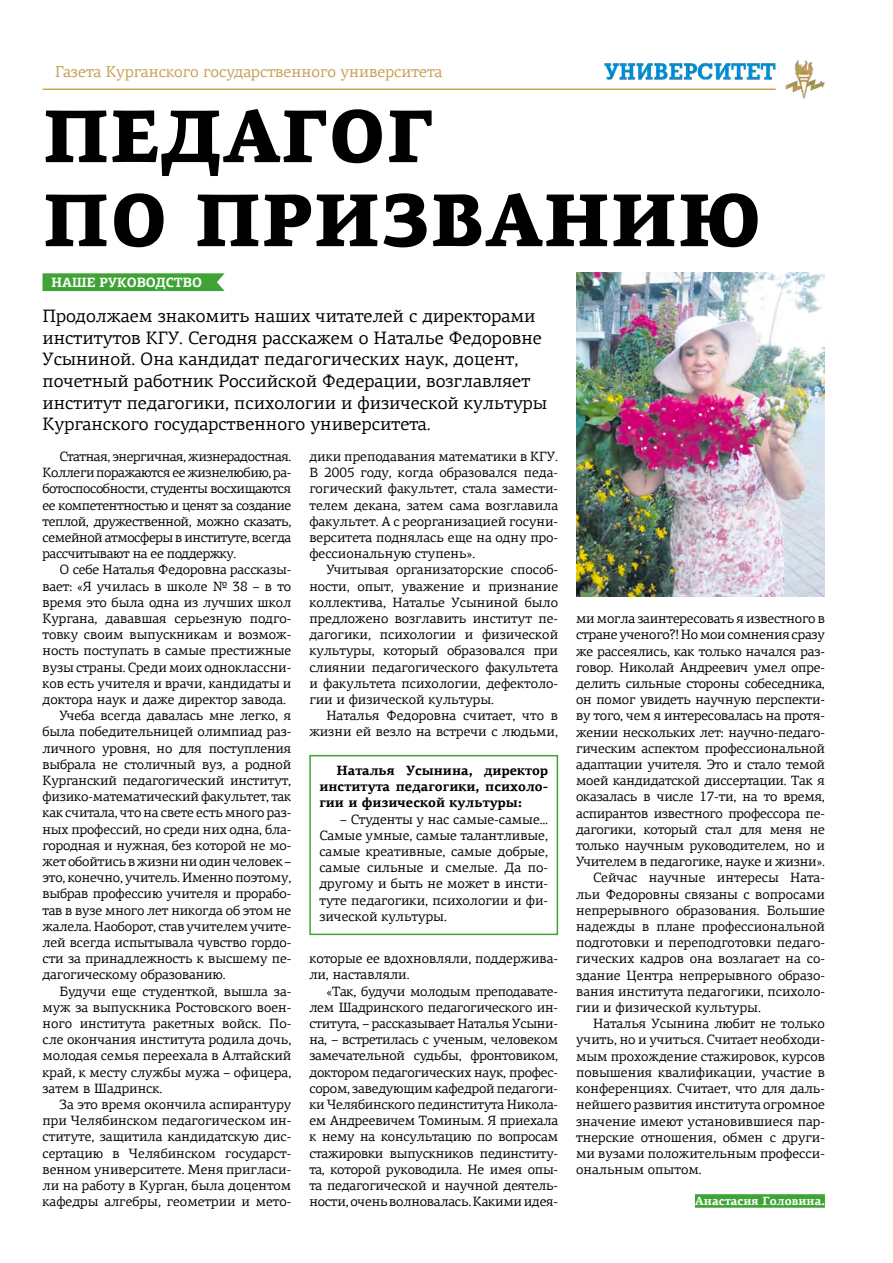
<style>
.page{position:relative;width:893px;height:1263px;background:#fff}
.page>*{position:absolute;margin:0;border:0;box-sizing:border-box;transform-origin:0 0}
.t1{font:900 75px/84px "PF Agora Serif Pro";color:#000}
.t2{font:18px/21.6px "PF Agora Serif Pro";color:#000}
.t3{font:15.75px "PF Agora Serif Pro";color:#c89e50}
.t4{font:13.5px/16.2px "PF Agora Serif Pro";color:#000;text-align:justify}
.t5{font:700 13.5px/16.2px "PF Agora Serif Pro";color:#000;text-align:justify}
.t6{font:700 13.5px "PF Agora Slab Pro";color:#fff}
.t7{font:700 12px "PF Agora Serif Pro";color:#fff}
</style>
<div class="page">
<img style="left:785px;top:60px;width:40px;height:39px">
<img style="left:604px;top:62px;width:172px;height:17px">
<hr style="left:43px;top:89px;width:733px;height:1px;background:#d2a554">
<svg style="left:43px;top:273px;width:182px;height:18px;background:#46a73d"></svg>
<div style="left:309px;top:755px;width:249px;height:180px;border:2px solid #3fa435"></div>
<div style="left:695px;top:1194px;width:130px;height:11px;background:#3fa435"></div>
<hr style="left:695px;top:1205px;width:130px;height:3px;background:#3fa435">
<img style="left:576px;top:273px;width:249px;height:323px">
<p class="t3" style="left:55px;top:62px;width:389px">Газета Курганского государственного университета</p>
<h1 class="t1" style="left:43px;top:98px;width:721px">Педагог<br>по призванию</h1>
<p class="t6" style="left:52px;top:273px;width:152px">наше руководство</p>
<p class="t2" style="left:43px;top:305px;width:506px">Продолжаем знакомить наших читателей с директорами институтов КГУ. Сегодня расскажем о Наталье Федоровне Усыниной. Она кандидат педагогических наук, доцент, почетный работник Российской Федерации, возглавляет институт педагогики, психологии и физической культуры Курганского государственного университета.</p>
<p class="t4" style="left:43px;top:448px;width:250px;text-indent:17px">Статная, энергичная, жизнерадостная.<br>Коллеги поражаются ее жизнелюбию, ра&shy;ботоспособности, студенты восхищаются ее компетентностью и ценят за создание теплой, дружественной, можно сказать, семейной атмосферы в институте, всегда рассчитывают на ее поддержку.</p>
<p class="t4" style="left:60px;top:562px;width:233px">О себе Наталья Федоровна рассказы-</p>
<p class="t4" style="left:43px;top:578px;width:250px">вает: «Я училась в школе № 38 – в то</p>
<p class="t4" style="left:43px;top:594px;width:250px">время это была одна из лучших школ</p>
<p class="t4" style="left:43px;top:610px;width:250px">Кургана, дававшая серьезную подго-</p>
<p class="t4" style="left:43px;top:626px;width:250px">товку своим выпускникам и возмож-</p>
<p class="t4" style="left:43px;top:643px;width:250px">ность поступать в самые престижные</p>
<p class="t4" style="left:43px;top:659px;width:250px">вузы страны. Среди моих одноклассни-</p>
<p class="t4" style="left:43px;top:675px;width:250px">ков есть учителя и врачи, кандидаты и</p>
<p class="t4" style="left:43px;top:691px;width:245px">доктора наук и даже директор завода.</p>
<p class="t4" style="left:60px;top:707px;width:233px">Учеба всегда давалась мне легко, я</p>
<p class="t4" style="left:43px;top:724px;width:250px">была победительницей олимпиад раз-</p>
<p class="t4" style="left:43px;top:740px;width:250px">личного уровня, но для поступления</p>
<p class="t4" style="left:43px;top:756px;width:250px">выбрала не столичный вуз, а родной</p>
<p class="t4" style="left:43px;top:772px;width:250px">Курганский педагогический институт,</p>
<p class="t4" style="left:43px;top:788px;width:250px">физико-математический факультет, так</p>
<p class="t4" style="left:43px;top:805px;width:250px">как считала, что на свете есть много раз-</p>
<p class="t4" style="left:43px;top:821px;width:250px">ных профессий, но среди них одна, бла-</p>
<p class="t4" style="left:43px;top:837px;width:250px">городная и нужная, без которой не мо-</p>
<p class="t4" style="left:43px;top:853px;width:250px">жет обойтись в жизни ни один человек –</p>
<p class="t4" style="left:43px;top:869px;width:250px">это, конечно, учитель. Именно поэтому,</p>
<p class="t4" style="left:43px;top:886px;width:250px">выбрав профессию учителя и прорабо-</p>
<p class="t4" style="left:43px;top:902px;width:250px">тав в вузе много лет никогда об этом не</p>
<p class="t4" style="left:43px;top:918px;width:250px">жалела. Наоборот, став учителем учите-</p>
<p class="t4" style="left:43px;top:934px;width:250px">лей всегда испытывала чувство гордо-</p>
<p class="t4" style="left:43px;top:950px;width:250px">сти за принадлежность к высшему пе-</p>
<p class="t4" style="left:43px;top:967px;width:185px">дагогическому образованию.</p>
<p class="t4" style="left:60px;top:983px;width:233px">Будучи еще студенткой, вышла за-</p>
<p class="t4" style="left:43px;top:999px;width:250px">муж за выпускника Ростовского воен-</p>
<p class="t4" style="left:43px;top:1015px;width:250px">ного института ракетных войск. По-</p>
<p class="t4" style="left:43px;top:1031px;width:250px">сле окончания института родила дочь,</p>
<p class="t4" style="left:43px;top:1048px;width:250px">молодая семья переехала в Алтайский</p>
<p class="t4" style="left:43px;top:1064px;width:250px">край, к месту службы мужа – офицера,</p>
<p class="t4" style="left:43px;top:1080px;width:121px">затем в Шадринск.</p>
<p class="t4" style="left:60px;top:1096px;width:233px">За это время окончила аспирантуру</p>
<p class="t4" style="left:43px;top:1112px;width:250px">при Челябинском педагогическом ин-</p>
<p class="t4" style="left:43px;top:1129px;width:250px">ституте, защитила кандидатскую дис-</p>
<p class="t4" style="left:43px;top:1145px;width:250px">сертацию в Челябинском государст-</p>
<p class="t4" style="left:43px;top:1161px;width:250px">венном университете. Меня пригласи-</p>
<p class="t4" style="left:43px;top:1177px;width:250px">ли на работу в Курган, была доцентом</p>
<p class="t4" style="left:43px;top:1193px;width:250px">кафедры алгебры, геометрии и мето-</p>
<p class="t4" style="left:309px;top:448px;width:250px">дики преподавания математики в КГУ.<br>В 2005 году, когда образовался педа&shy;гогический факультет, стала замести&shy;телем декана, затем сама возглавила факультет. А с реорганизацией госуни&shy;верситета поднялась еще на одну про&shy;фессиональную ступень».</p>
<p class="t4" style="left:309px;top:562px;width:250px;text-indent:17px">Учитывая организаторские способ&shy;ности, опыт, уважение и признание коллектива, Наталье Усыниной было предложено возглавить институт пе&shy;дагогики, психологии и физической культуры, который образовался при слиянии педагогического факультета и факультета психологии, дефектоло&shy;гии и физической культуры.</p>
<p class="t4" style="left:309px;top:707px;width:250px;text-align:right">Наталья Федоровна считает, что в жизни ей везло на встречи с людьми,</p>
<p class="t5" style="left:319px;top:763px;width:230px;text-indent:17px">Наталья Усынина, директор института педагогики, психоло&shy;гии и физической культуры:</p>
<p class="t4" style="left:319px;top:811px;width:230px;text-indent:21px">– Студенты у нас самые-самые… Самые умные, самые талантливые, самые креативные, самые добрые, самые сильные и смелые. Да по&shy;другому и быть не может в инсти&shy;туте педагогики, психологии и фи&shy;зической культуры.</p>
<p class="t4" style="left:309px;top:950px;width:250px">которые ее вдохновляли, поддержива&shy;ли, наставляли.</p>
<p class="t4" style="left:309px;top:983px;width:250px;text-indent:17px">«Так, будучи молодым преподавате&shy;лем Шадринского педагогического ин&shy;ститута, – рассказывает Наталья Усыни&shy;на, – встретилась с ученым, человеком замечательной судьбы, фронтовиком, доктором педагогических наук, профес&shy;сором, заведующим кафедрой педагоги&shy;ки Челябинского пединститута Никола&shy;ем Андреевичем Томиным. Я приехала к нему на консультацию по вопросам стажировки выпускников пединститу&shy;та, которой руководила. Не имея опы&shy;та педагогической и научной деятель&shy;ности, очень волновалась. Какими идея-</p>
<p class="t4" style="left:576px;top:611px;width:250px">ми могла заинтересовать я известного в</p>
<p class="t4" style="left:576px;top:627px;width:250px">стране ученого?! Но мои сомнения сразу</p>
<p class="t4" style="left:576px;top:643px;width:250px">же рассеялись, как только начался раз-</p>
<p class="t4" style="left:576px;top:659px;width:250px">говор. Николай Андреевич умел опре-</p>
<p class="t4" style="left:576px;top:675px;width:250px">делить сильные стороны собеседника,</p>
<p class="t4" style="left:576px;top:692px;width:250px">он помог увидеть научную перспекти-</p>
<p class="t4" style="left:576px;top:708px;width:250px">ву того, чем я интересовалась на протя-</p>
<p class="t4" style="left:576px;top:724px;width:250px">жении нескольких лет: научно-педаго-</p>
<p class="t4" style="left:576px;top:740px;width:250px">гическим аспектом профессиональной</p>
<p class="t4" style="left:576px;top:756px;width:250px">адаптации учителя. Это и стало темой</p>
<p class="t4" style="left:576px;top:773px;width:250px">моей кандидатской диссертации. Так я</p>
<p class="t4" style="left:576px;top:789px;width:250px">оказалась в числе 17-ти, на то время,</p>
<p class="t4" style="left:576px;top:805px;width:250px">аспирантов известного профессора пе-</p>
<p class="t4" style="left:576px;top:821px;width:250px">дагогики, который стал для меня не</p>
<p class="t4" style="left:576px;top:837px;width:250px">только научным руководителем, но и</p>
<p class="t4" style="left:576px;top:854px;width:250px">Учителем в педагогике, науке и жизни».</p>
<p class="t4" style="left:593px;top:870px;width:233px">Сейчас научные интересы Ната-</p>
<p class="t4" style="left:576px;top:886px;width:250px">льи Федоровны связаны с вопросами</p>
<p class="t4" style="left:576px;top:902px;width:250px">непрерывного образования. Большие</p>
<p class="t4" style="left:576px;top:918px;width:250px">надежды в плане профессиональной</p>
<p class="t4" style="left:576px;top:935px;width:250px">подготовки и переподготовки педаго-</p>
<p class="t4" style="left:576px;top:951px;width:250px">гических кадров она возлагает на со-</p>
<p class="t4" style="left:576px;top:967px;width:250px">здание Центра непрерывного образо-</p>
<p class="t4" style="left:576px;top:983px;width:250px">вания института педагогики, психоло-</p>
<p class="t4" style="left:576px;top:999px;width:186px">гии и физической культуры.</p>
<p class="t4" style="left:593px;top:1016px;width:233px">Наталья Усынина любит не только</p>
<p class="t4" style="left:576px;top:1032px;width:250px">учить, но и учиться. Считает необходи-</p>
<p class="t4" style="left:576px;top:1048px;width:250px">мым прохождение стажировок, курсов</p>
<p class="t4" style="left:576px;top:1064px;width:250px">повышения квалификации, участие в</p>
<p class="t4" style="left:576px;top:1080px;width:250px">конференциях. Считает, что для даль-</p>
<p class="t4" style="left:576px;top:1097px;width:250px">нейшего развития института огромное</p>
<p class="t4" style="left:576px;top:1113px;width:250px">значение имеют установившиеся пар-</p>
<p class="t4" style="left:576px;top:1129px;width:250px">тнерские отношения, обмен с други-</p>
<p class="t4" style="left:576px;top:1145px;width:250px">ми вузами положительным професси-</p>
<p class="t4" style="left:576px;top:1161px;width:127px">ональным опытом.</p>
<p class="t7" style="left:695px;top:1193px;width:131px">Анастасия Головина.</p>
</div>
